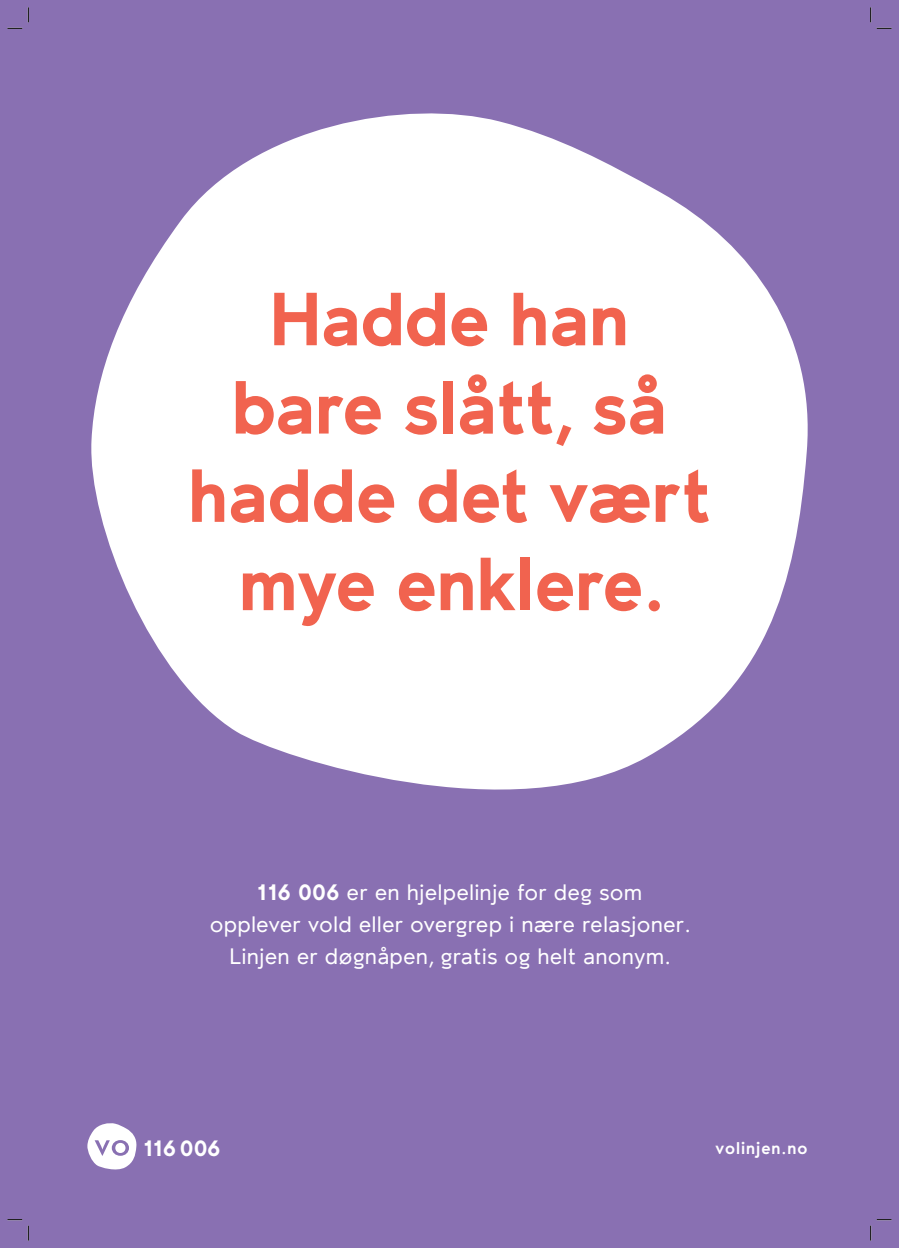
<style>
.page{position:relative;width:899px;height:1248px;background:#fff}
.page>*{position:absolute;margin:0;border:0;box-sizing:border-box;transform-origin:0 0}
.t1{font:700 88.3px/88.3px "OC Pajaro Extra";color:#f1634f;text-align:center}
.t2{font:26.3px/31.5px "OC Pajaro Regular";letter-spacing:.03em;color:#fff;text-align:center}
.t3{font:700 26.1px "OC Pajaro Extra";letter-spacing:.015em;color:#fff}
.t4{font:20px "OC Pajaro Bold";letter-spacing:.05em;color:#fff}
.s1{font-family:"OC Pajaro Extra";font-weight:700}
</style>
<div class="page">
<div style="left:0;top:0;width:899px;height:1247px;background:#8970b2"></div>
<svg style="left:91px;top:113px;width:717px;height:677px;fill:#fff"></svg>
<svg style="left:87px;top:1123px;width:50px;height:47px"></svg>
<svg style="left:7px;top:28px;width:15px;height:1px"></svg>
<svg style="left:876px;top:28px;width:15px;height:1px"></svg>
<svg style="left:7px;top:1219px;width:15px;height:1px"></svg>
<svg style="left:28px;top:7px;width:1px;height:15px"></svg>
<svg style="left:28px;top:1225px;width:1px;height:15px"></svg>
<svg style="left:870px;top:7px;width:1px;height:15px"></svg>
<svg style="left:870px;top:1219px;width:21px;height:21px"></svg>
<h1 class="t1" style="left:188px;top:277px;width:524px">Hadde han bare slått, så hadde det vært mye enklere.</h1>
<p class="t2" style="left:210px;top:877px;width:482px"><span class="s1">116 006</span> er en hjelpelinje for deg som opplever vold eller overgrep i nære relasjoner.<br>Linjen er døgnåpen, gratis og helt anonym.</p>
<p class="t3" style="left:143px;top:1133px;width:79px">116 006</p>
<p class="t4" style="left:715px;top:1137px;width:93px">volinjen.no</p>
</div>
